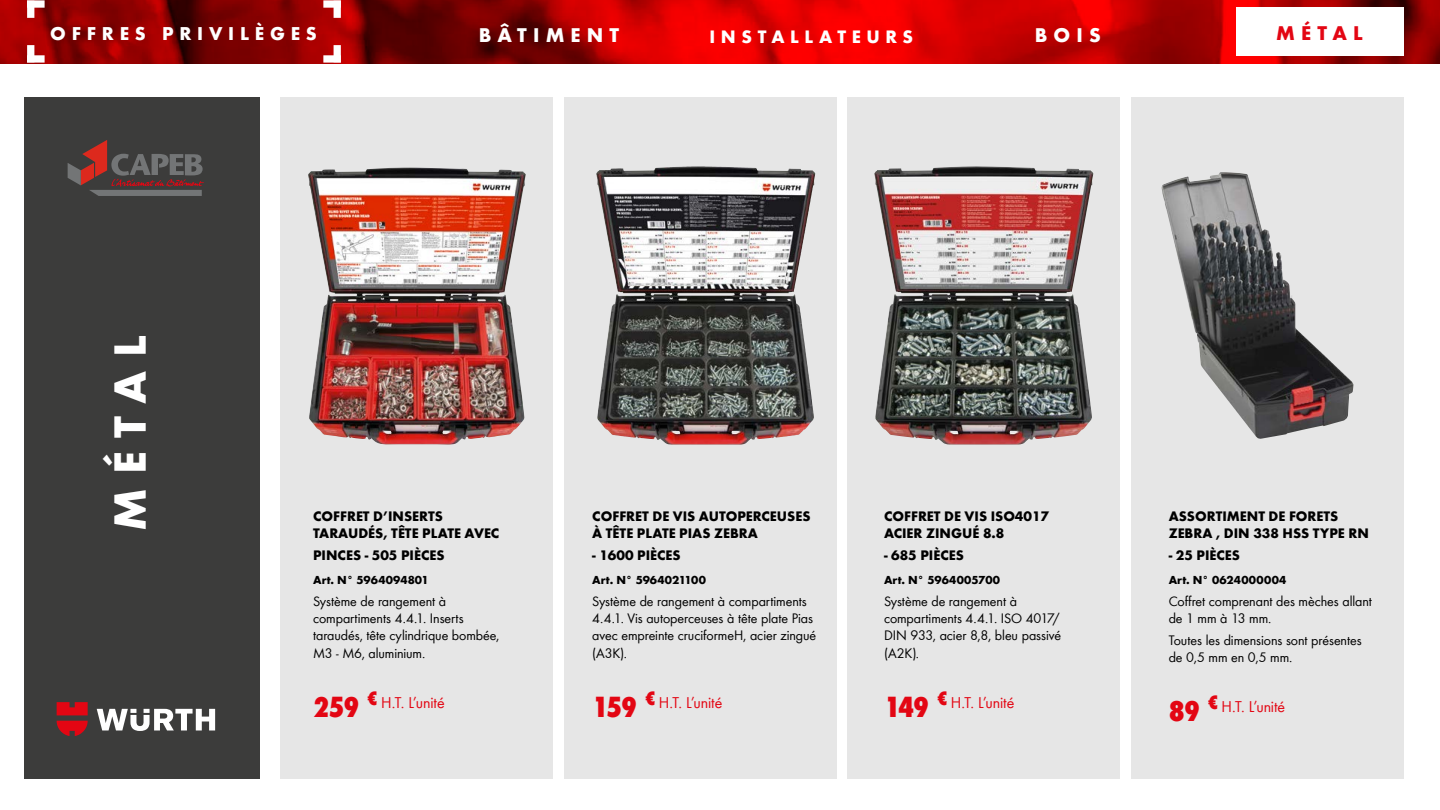
<style>
.page{position:relative;width:1440px;height:810px;background:#fff}
.page>*{position:absolute;margin:0;border:0;box-sizing:border-box;transform-origin:0 0}
.t1{font:700 46.58px "Wuerth";letter-spacing:.3em;color:#fff}
.t2{font:700 20.55px "Wuerth";letter-spacing:.3em;color:#fff}
.t3{font:700 20.55px "Wuerth";letter-spacing:.3em;color:#e30613}
.t4{font:700 19.2px "Wuerth";letter-spacing:.3em;color:#fff}
.t5{font:700 18.6px "Wuerth";letter-spacing:.3em;color:#fff}
.t6{font:16.2px "Wuerth";letter-spacing:-.01em;color:#e30613}
.t7{font:14.25px/17.4px "Wuerth";letter-spacing:-.005em;color:#000}
.t8{font:700 14.25px/17.1px "Wuerth";color:#000}
.t9{font:700 12px "Wuerth";letter-spacing:.01em;color:#000}
.s1{font-family:"Wuerth Extra Bold Cond Caps";font-size:30.15px}
.s2{font-family:"Wuerth Extra Bold Cond Caps";font-size:20.33px}
</style>
<div class="page">
<div style="left:24px;top:97px;width:235px;height:682px;background:#3c3c3b"></div>
<svg style="left:0;top:0;width:1440px;height:63px;background:#9b0101"></svg>
<svg style="left:982px;top:8px;width:168px;height:48px;background:#c50000"></svg>
<div style="left:1236px;top:8px;width:167px;height:48px;background:#fff"></div>
<svg style="left:68px;top:140px;width:136px;height:56px"></svg>
<svg style="left:97px;top:709px;width:118px;height:22px"></svg>
<svg style="left:57px;top:702px;width:31px;height:34px"></svg>
<svg style="left:678px;top:8px;width:264px;height:48px;background:#ef0000"></svg>
<svg style="left:27px;top:0;width:18px;height:18px"></svg>
<svg style="left:323px;top:45px;width:18px;height:18px"></svg>
<svg style="left:323px;top:0;width:18px;height:18px"></svg>
<svg style="left:27px;top:45px;width:18px;height:18px"></svg>
<div style="left:281px;top:97px;width:272px;height:682px;background:#e6e6e6"></div>
<svg style="left:564px;top:97px;width:273px;height:682px;background:#cbcaca"></svg>
<div style="left:847px;top:97px;width:273px;height:682px;background:#e6e6e6"></div>
<div style="left:1131px;top:97px;width:272px;height:682px;background:#e6e6e6"></div>
<img style="left:308px;top:168px;width:218px;height:277px">
<img style="left:874px;top:166px;width:219px;height:279px">
<img style="left:1161px;top:172px;width:193px;height:267px">
<img style="left:596px;top:166px;width:105px;height:164px">
<h3 class="t4" style="left:50px;top:20px;width:268px">OFFRES PRIVILÈGES</h3>
<h2 class="t2" style="left:479px;top:20px;width:142px">BÂTIMENT</h2>
<h3 class="t5" style="left:710px;top:23px;width:205px">INSTALLATEURS</h3>
<h2 class="t2" style="left:1035px;top:20px;width:67px">BOIS</h2>
<h2 class="t3" style="left:1276px;top:18px;width:88px">MÉTAL</h2>
<h1 class="t1" style="left:96px;top:531px;width:198px;rotate:-90deg">MÉTAL</h1>
<p class="t8" style="left:313px;top:506px;width:188px">COFFRET D’INSERTS<br>TARAUDÉS, TÊTE PLATE AVEC</p>
<p class="t8" style="left:313px;top:545px;width:133px">PINCES - 505 PIÈCES</p>
<p class="t9" style="left:313px;top:571px;width:117px">Art. N° 5964094801</p>
<p class="t7" style="left:313px;top:591px;width:188px">Système de rangement à compartiments 4.4.1. Inserts taraudés, tête cylindrique bombée,<br>M3 - M6, aluminium.</p>
<p class="t6" style="left:313px;top:691px;width:133px"><span class="s1">259</span> <span class="s2">€</span> H.T. L’unité</p>
<p class="t8" style="left:592px;top:506px;width:220px">COFFRET DE VIS AUTOPERCEUSES<br>À TÊTE PLATE PIAS ZEBRA</p>
<p class="t8" style="left:592px;top:545px;width:90px">- 1600 PIÈCES</p>
<p class="t9" style="left:592px;top:571px;width:115px">Art. N° 5964021100</p>
<p class="t7" style="left:592px;top:591px;width:226px">Système de rangement à compartiments<br>4.4.1. Vis autoperceuses à tête plate Pias avec empreinte cruciformeH, acier zingué (A3K).</p>
<p class="t6" style="left:592px;top:691px;width:132px"><span class="s1">159</span> <span class="s2">€</span> H.T. L’unité</p>
<p class="t8" style="left:884px;top:506px;width:167px">COFFRET DE VIS ISO4017<br>ACIER ZINGUÉ 8.8</p>
<p class="t8" style="left:884px;top:545px;width:81px">- 685 PIÈCES</p>
<p class="t9" style="left:884px;top:571px;width:118px">Art. N° 5964005700</p>
<p class="t7" style="left:884px;top:591px;width:179px">Système de rangement à compartiments 4.4.1. ISO 4017/<br>DIN 933, acier 8,8, bleu passivé (A2K).</p>
<p class="t6" style="left:884px;top:691px;width:132px"><span class="s1">149</span> <span class="s2">€</span> H.T. L’unité</p>
<p class="t8" style="left:1169px;top:506px;width:202px">ASSORTIMENT DE FORETS<br>ZEBRA , DIN 338 HSS TYPE RN</p>
<p class="t8" style="left:1169px;top:545px;width:73px">- 25 PIÈCES</p>
<p class="t9" style="left:1169px;top:571px;width:119px">Art. N° 0624000004</p>
<p class="t7" style="left:1169px;top:592px;width:205px;line-height:17.1px">Coffret comprenant des mèches allant de 1 mm à 13 mm.</p>
<p class="t7" style="left:1169px;top:631px;width:195px;line-height:17.1px">Toutes les dimensions sont présentes de 0,5 mm en 0,5 mm.</p>
<p class="t6" style="left:1169px;top:695px;width:118px"><span class="s1">89</span> <span class="s2">€</span> H.T. L’unité</p>
</div>
